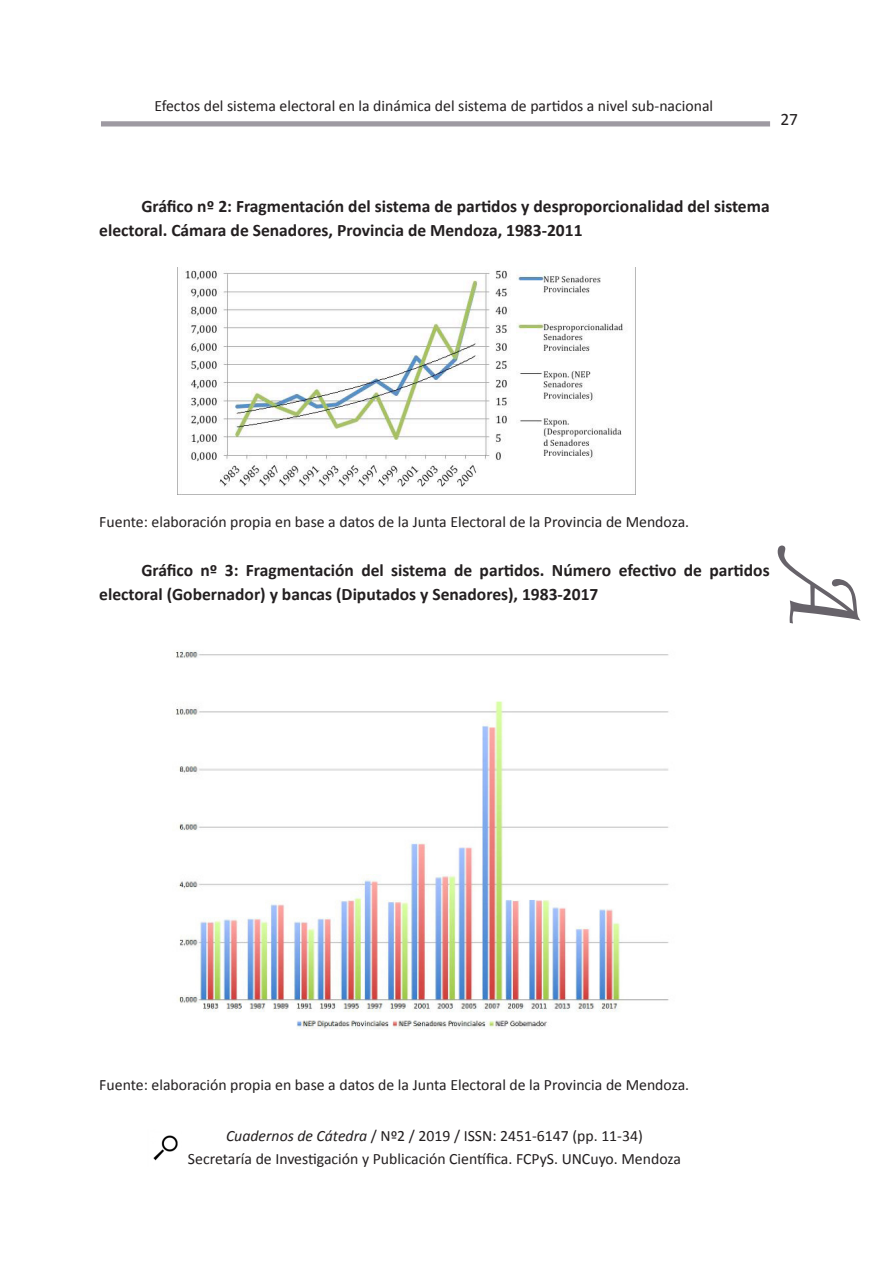
<style>
.page{position:relative;width:869px;height:1265px;background:#fff}
.page>*{position:absolute;margin:0;border:0;box-sizing:border-box;transform-origin:0 0}
.t1{font:113.75px "Monotype Corsiva";color:#67636a}
.Texto{font:700 17.5px/24.5px "Calibri";color:#231f20}
.t2{font:17.5px "Calibri";color:#231f20}
.Texto-2{font:15.75px/23.1px "Calibri";color:#231f20;text-align:center}
.s1{font-style:italic}
</style>
<div class="page">
<img style="left:153px;top:1135px;width:25px;height:26px">
<div style="left:101px;top:121px;width:668px;height:6px;background:#9e9aa2"></div>
<img style="left:176px;top:650px;width:493px;height:379px">
<img style="left:177px;top:268px;width:446px;height:226px">
<p class="Texto-2" style="left:154px;top:94px;width:560px">Efectos del sistema electoral en la dinámica del sistema de partidos a nivel sub-nacional</p>
<p class="t2" style="left:780px;top:108px;width:19px">27</p>
<p class="Texto" style="left:99px;top:193px;width:671px;text-indent:42px">Gráfico nº 2: Fragmentación del sistema de partidos y desproporcionalidad del sistema electoral. Cámara de Senadores, Provincia de Mendoza, 1983-2011</p>
<p class="Texto-2" style="left:99px;top:510px;width:591px">Fuente: elaboración propia en base a datos de la Junta Electoral de la Provincia de Mendoza.</p>
<p class="Texto" style="left:99px;top:557px;width:671px;text-indent:42px">Gráfico nº 3: Fragmentación del sistema de partidos. Número efectivo de partidos electoral (Gobernador) y bancas (Diputados y Senadores), 1983-2017</p>
<h1 class="t1" style="left:894px;top:551px;width:79px;rotate:90deg">A</h1>
<p class="Texto-2" style="left:99px;top:1073px;width:591px">Fuente: elaboración propia en base a datos de la Junta Electoral de la Provincia de Mendoza.</p>
<p class="Texto-2" style="left:188px;top:1124px;width:494px"><span class="s1">Cuadernos de Cátedra</span> / Nº2 / 2019 / ISSN: 2451-6147 (pp. 11-34)<br>Secretaría de Investigación y Publicación Científica. FCPyS. UNCuyo. Mendoza</p>
</div>
